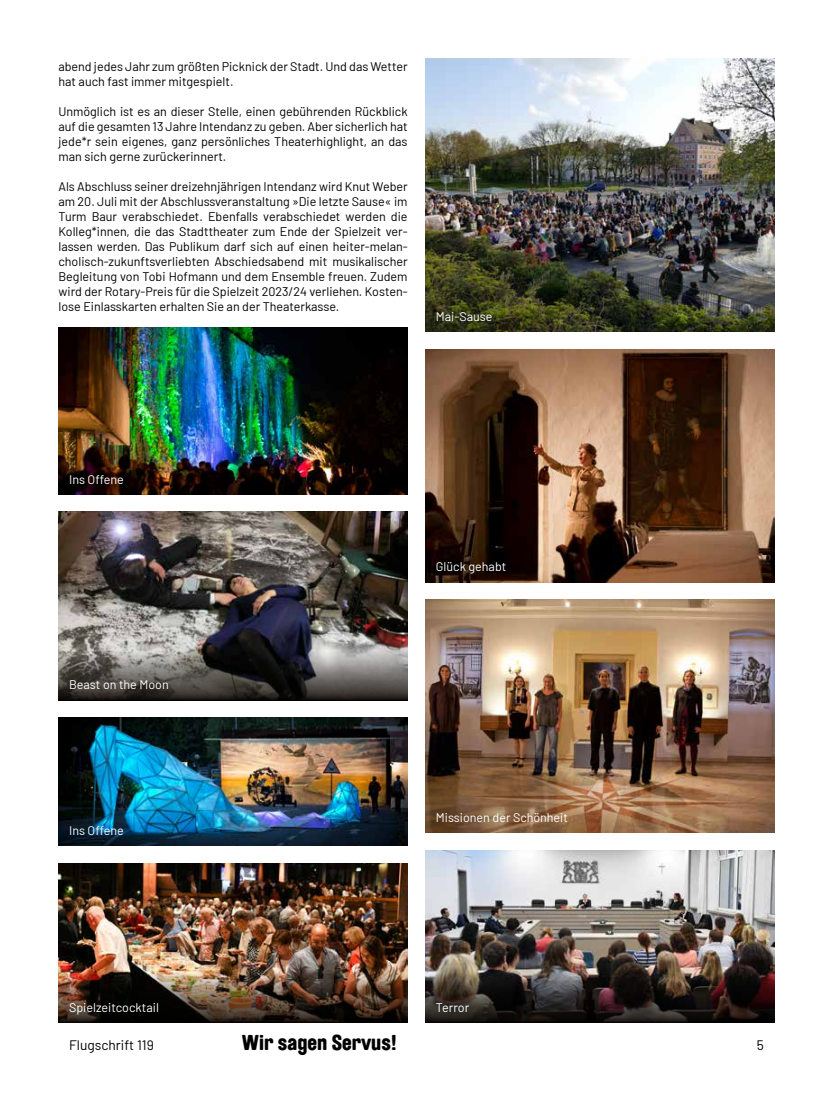
<style>
.page{position:relative;width:833px;height:1117px;background:#fff}
.page>*{position:absolute;margin:0;border:0;box-sizing:border-box;transform-origin:0 0}
.t1{font:900 21.25px "Brauer Neue Std";color:#000}
.t2{font:13.75px "Barlow";color:#000}
.t3{font:12.5px/15px "Barlow";color:#000;text-align:justify}
.t4{font:12.5px "Barlow";color:#fff}
</style>
<div class="page">
<img style="left:58px;top:863px;width:349px;height:107px">
<img style="left:425px;top:850px;width:349px;height:120px">
<img style="left:425px;top:970px;width:349px;height:52px">
<img style="left:58px;top:970px;width:349px;height:52px">
<img style="left:425px;top:349px;width:349px;height:233px">
<img style="left:425px;top:58px;width:349px;height:273px">
<img style="left:425px;top:599px;width:349px;height:233px">
<img style="left:58px;top:512px;width:349px;height:136px">
<svg style="left:58px;top:648px;width:349px;height:52px;background:#54524f"></svg>
<img style="left:58px;top:717px;width:349px;height:128px">
<img style="left:58px;top:327px;width:349px;height:167px">
<p class="t3" style="left:58px;top:58px;width:351px">abend jedes Jahr zum größten Picknick der Stadt. Und das Wetter hat auch fast immer mitgespielt.</p>
<p class="t3" style="left:58px;top:103px;width:351px">Unmöglich ist es an dieser Stelle, einen gebührenden Rückblick auf die gesamten 13 Jahre Intendanz zu geben. Aber sicherlich hat jede*r sein eigenes, ganz persönliches Theaterhighlight, an das man sich gerne zurückerinnert.</p>
<p class="t3" style="left:58px;top:178px;width:351px">Als Abschluss seiner dreizehnjährigen Intendanz wird Knut Weber am 20. Juli mit der Abschlussveranstaltung »Die letzte Sause« im Turm Baur verabschiedet. Ebenfalls verabschiedet werden die Kolleg*innen, die das Stadttheater zum Ende der Spielzeit ver&shy;lassen werden. Das Publikum darf sich auf einen heiter-melan&shy;cholisch-zukunftsverliebten Abschiedsabend mit musikalischer Begleitung von Tobi Hofmann und dem Ensemble freuen. Zudem wird der Rotary-Preis für die Spielzeit 2023/24 verliehen. Kosten&shy;lose Einlasskarten erhalten Sie an der Theaterkasse.</p>
<p class="t4" style="left:436px;top:307px;width:58px">Mai-Sause</p>
<p class="t4" style="left:69px;top:470px;width:56px">Ins Offene</p>
<p class="t4" style="left:69px;top:675px;width:101px">Beast on the Moon</p>
<p class="t4" style="left:69px;top:821px;width:56px">Ins Offene</p>
<p class="t4" style="left:436px;top:557px;width:72px">Glück gehabt</p>
<p class="t4" style="left:436px;top:807px;width:133px">Missionen der Schönheit</p>
<p class="t4" style="left:69px;top:997px;width:91px">Spielzeitcocktail</p>
<p class="t4" style="left:436px;top:997px;width:35px">Terror</p>
<p class="t2" style="left:69px;top:1034px;width:86px">Flugschrift 119</p>
<h1 class="t1" style="left:242px;top:1029px;width:157px">Wir sagen Servus!</h1>
<p class="t2" style="left:757px;top:1034px;width:9px">5</p>
</div>
